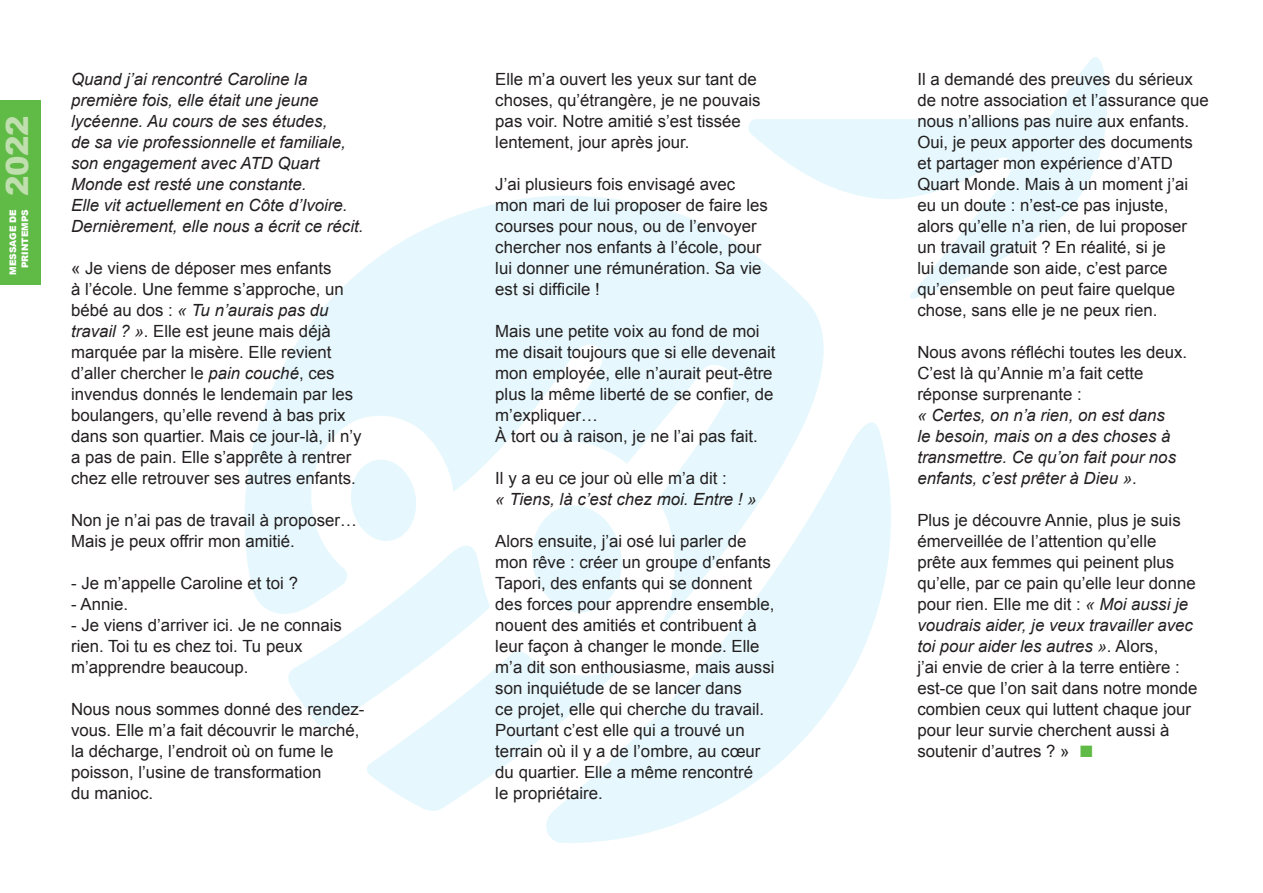
<style>
.page{position:relative;width:1263px;height:893px;background:#fff}
.page>*{position:absolute;margin:0;border:0;box-sizing:border-box;transform-origin:0 0}
.t1{font:900 30.6px "Arial";color:#c0dfae}
.t2{font:16.8px/21px "Arial";color:#231f20}
.t3{font:italic 16.8px/21px "Arial";color:#231f20}
.t4{font:16.5px "Zapf Dingbats ITC";color:#60bb46}
.t5{font:900 9px/12px "Arial";color:#fff;text-align:right}
.s1{font-style:italic}
.s2{font-style:normal}
</style>
<div class="page">
<svg style="left:546px;top:422px;width:345px;height:421px;fill:#e6f8fd"></svg>
<svg style="left:748px;top:57px;width:359px;height:242px"></svg>
<svg style="left:244px;top:196px;width:592px;height:435px;fill:#e6f8fd"></svg>
<svg style="left:285px;top:459px;width:341px;height:353px"></svg>
<div style="left:0;top:100px;width:40px;height:185px;background:#60bb46"></div>
<p class="t1" style="left:-5px;top:196px;width:83px;rotate:-90deg">2022</p>
<p class="t5" style="left:7px;top:275px;width:67px;rotate:-90deg">MESSAGE DE<br>PRINTEMPS</p>
<p class="t3" style="left:71px;top:69px;width:294px">Quand j’ai rencontré Caroline la première fois, elle était une jeune lycéenne. Au cours de ses études,<br>de sa vie professionnelle et familiale, son engagement avec ATD Quart Monde est resté une constante.<br>Elle vit actuellement en Côte d’Ivoire.<br>Dernièrement, elle nous a écrit ce récit.</p>
<p class="t2" style="left:71px;top:258px;width:292px">« Je viens de déposer mes enfants<br>à l’école. Une femme s’approche, un bébé au dos : <span class="s1">« Tu n’aurais pas du travail ? »</span>. Elle est jeune mais déjà marquée par la misère. Elle revient d’aller chercher le <span class="s1">pain couché</span>, ces invendus donnés le lendemain par les boulangers, qu’elle revend à bas prix dans son quartier. Mais ce jour-là, il n’y a pas de pain. Elle s’apprête à rentrer chez elle retrouver ses autres enfants.</p>
<p class="t2" style="left:71px;top:510px;width:287px">Non je n’ai pas de travail à proposer…<br>Mais je peux offrir mon amitié.</p>
<p class="t2" style="left:71px;top:573px;width:228px">- Je m’appelle Caroline et toi ?</p>
<p class="t2" style="left:71px;top:594px;width:58px">- Annie.</p>
<p class="t2" style="left:71px;top:615px;width:272px">- Je viens d’arriver ici. Je ne connais rien. Toi tu es chez toi. Tu peux m’apprendre beaucoup.</p>
<p class="t2" style="left:71px;top:699px;width:295px">Nous nous sommes donné des rendez&shy;vous. Elle m’a fait découvrir le marché, la décharge, l’endroit où on fume le poisson, l’usine de transformation<br>du manioc.</p>
<p class="t2" style="left:495px;top:69px;width:267px">Elle m’a ouvert les yeux sur tant de choses, qu’étrangère, je ne pouvais pas voir. Notre amitié s’est tissée lentement, jour après jour.</p>
<p class="t2" style="left:495px;top:174px;width:274px">J’ai plusieurs fois envisagé avec mon mari de lui proposer de faire les courses pour nous, ou de l’envoyer chercher nos enfants à l’école, pour lui donner une rémunération. Sa vie est si difficile !</p>
<p class="t2" style="left:495px;top:321px;width:282px">Mais une petite voix au fond de moi me disait toujours que si elle devenait mon employée, elle n’aurait peut-être plus la même liberté de se confier, de m’expliquer…</p>
<p class="t2" style="left:495px;top:426px;width:264px">À tort ou à raison, je ne l’ai pas fait.</p>
<p class="t3" style="left:495px;top:468px;width:263px"><span class="s2">Il y a eu ce jour où elle m’a dit :<br></span>« Tiens, là c’est chez moi. Entre ! »</p>
<p class="t2" style="left:495px;top:531px;width:281px">Alors ensuite, j’ai osé lui parler de mon rêve : créer un groupe d’enfants Tapori, des enfants qui se donnent des forces pour apprendre ensemble, nouent des amitiés et contribuent à leur façon à changer le monde. Elle m’a dit son enthousiasme, mais aussi son inquiétude de se lancer dans<br>ce projet, elle qui cherche du travail.<br>Pourtant c’est elle qui a trouvé un terrain où il y a de l’ombre, au cœur du quartier. Elle a même rencontré<br>le propriétaire.</p>
<p class="t2" style="left:917px;top:69px;width:293px">Il a demandé des preuves du sérieux de notre association et l’assurance que nous n’allions pas nuire aux enfants.</p>
<p class="t2" style="left:917px;top:132px;width:277px">Oui, je peux apporter des documents et partager mon expérience d’ATD Quart Monde. Mais à un moment j’ai eu un doute : n’est-ce pas injuste, alors qu’elle n’a rien, de lui proposer un travail gratuit ? En réalité, si je<br>lui demande son aide, c’est parce qu’ensemble on peut faire quelque chose, sans elle je ne peux rien.</p>
<p class="t2" style="left:917px;top:342px;width:271px">Nous avons réfléchi toutes les deux.<br>C’est là qu’Annie m’a fait cette réponse surprenante :</p>
<p class="t3" style="left:917px;top:405px;width:260px">« Certes, on n’a rien, on est dans le besoin, mais on a des choses à transmettre. Ce qu’on fait pour nos enfants, c’est prêter à Dieu »<span class="s2">.</span></p>
<p class="t2" style="left:917px;top:510px;width:282px">Plus je découvre Annie, plus je suis émerveillée de l’attention qu’elle prête aux femmes qui peinent plus qu’elle, par ce pain qu’elle leur donne pour rien. Elle me dit : <span class="s1">« Moi aussi je voudrais aider, je veux travailler avec toi pour aider les autres »</span>. Alors,<br>j’ai envie de crier à la terre entière : est-ce que l’on sait dans notre monde combien ceux qui luttent chaque jour pour leur survie cherchent aussi à soutenir d’autres ? »</p>
<p class="t4" style="left:1080px;top:744px;width:14px">■</p>
</div>
